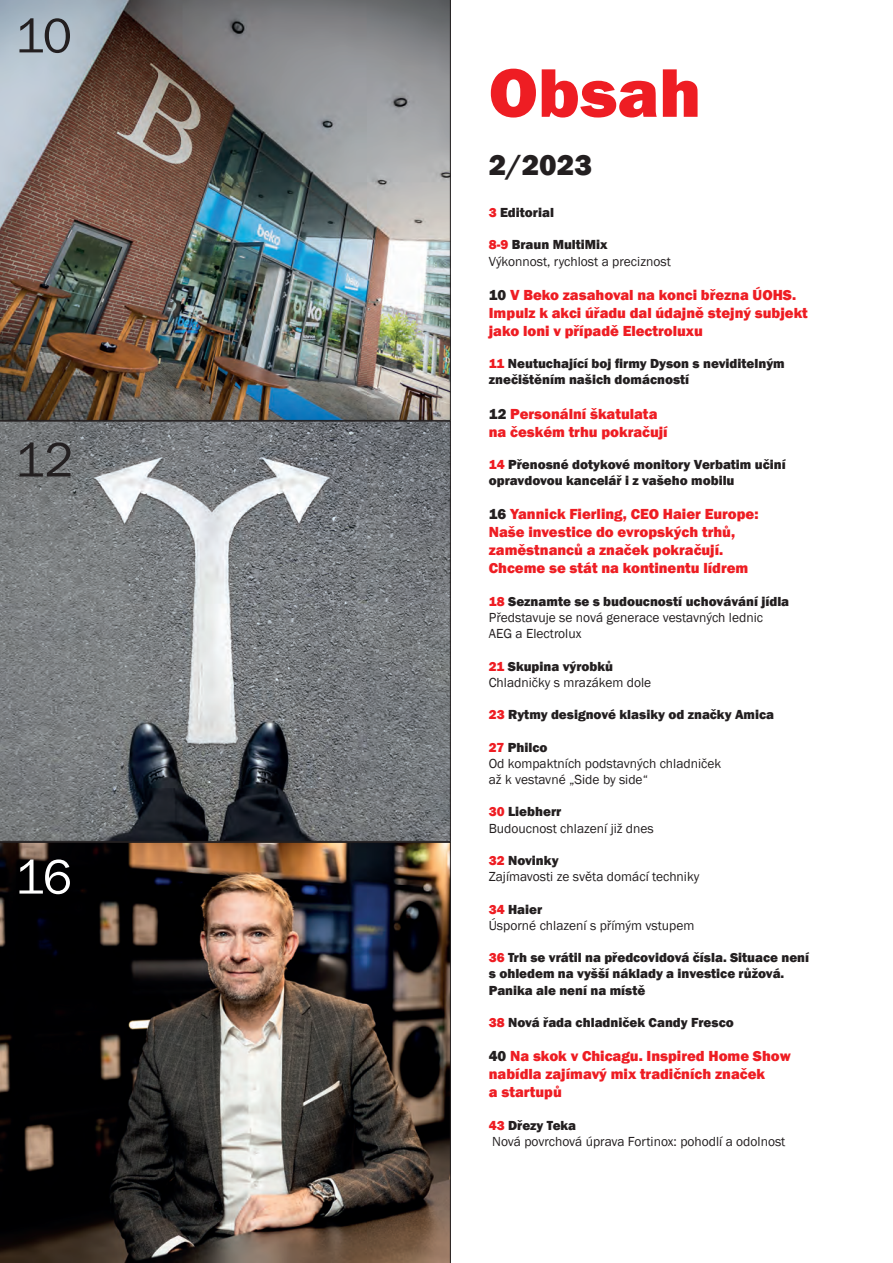
<style>
.page{position:relative;width:893px;height:1263px;background:#fff}
.page>*{position:absolute;margin:0;border:0;box-sizing:border-box;transform-origin:0 0}
.t1{font:800 71.1px "Franklin Gothic";color:#ee1d23}
.t2{font:50.1px "Franklin Gothic";color:#231f20}
.t3{font:50.1px "Franklin Gothic";color:#fff}
.t4{font:800 30px "Franklin Gothic";color:#231f20}
.t5{font:800 15px/18px "Franklin Gothic";color:#ee1d23}
.t6{font:13.5px/16.2px "Franklin Gothic";color:#231f20}
.t7{font:800 13.5px/16.2px "Franklin Gothic";color:#231f20}
.s1{color:#ee1d23}
.s2{font-weight:800;color:#ee1d23}
.s3{font-weight:800}
.s4{color:#231f20}
</style>
<div class="page">
<svg style="left:0;top:421px;width:451px;height:421px;background:#797d80"></svg>
<img style="left:0;top:0;width:451px;height:421px">
<img style="left:0;top:842px;width:451px;height:421px">
<h2 class="t2" style="left:15px;top:5px;width:59px">10</h2>
<h2 class="t2" style="left:15px;top:429px;width:60px">12</h2>
<h2 class="t3" style="left:15px;top:846px;width:59px">16</h2>
<h1 class="t1" style="left:489px;top:47px;width:214px">Obsah</h1>
<h3 class="t4" style="left:489px;top:146px;width:105px">2/2023</h3>
<p class="t7" style="left:489px;top:204px;width:67px"><span class="s1">3</span> Editorial</p>
<p class="t6" style="left:489px;top:237px;width:184px"><span class="s2">8-9</span> <span class="s3">Braun MultiMix<br></span>Výkonnost, rychlost a preciznost</p>
<p class="t5" style="left:489px;top:286px;width:321px"><span class="s4">10</span> V Beko zasahoval na konci března ÚOHS.<br>Impulz k akci úřadu dal údajně stejný subjekt jako loni v případě Electroluxu</p>
<p class="t7" style="left:489px;top:355px;width:297px"><span class="s1">11</span> Neutuchající boj firmy Dyson s neviditelným znečištěním našich domácností</p>
<p class="t5" style="left:489px;top:404px;width:180px"><span class="s4">12</span> Personální škatulata na českém trhu pokračují</p>
<p class="t7" style="left:489px;top:456px;width:298px"><span class="s1">14</span> Přenosné dotykové monitory Verbatim učiní opravdovou kancelář i z vašeho mobilu</p>
<p class="t5" style="left:489px;top:505px;width:271px"><span class="s4">16</span> Yannick Fierling, CEO Haier Europe:<br>Naše investice do evropských trhů, zaměstnanců a značek pokračují.<br>Chceme se stát na kontinentu lídrem</p>
<p class="t6" style="left:489px;top:593px;width:302px"><span class="s2">18</span> <span class="s3">Seznamte se s budoucností uchovávání jídla<br></span>Představuje se nová generace vestavných lednic<br>AEG a Electrolux</p>
<p class="t6" style="left:489px;top:658px;width:164px"><span class="s2">21</span> <span class="s3">Skupina výrobků<br></span>Chladničky s mrazákem dole</p>
<p class="t7" style="left:489px;top:706px;width:287px"><span class="s1">23</span> Rytmy designové klasiky od značky Amica</p>
<p class="t6" style="left:489px;top:739px;width:234px"><span class="s2">27</span> <span class="s3">Philco<br></span>Od kompaktních podstavných chladniček až k vestavné „Side by side“</p>
<p class="t6" style="left:489px;top:804px;width:167px"><span class="s2">30</span> <span class="s3">Liebherr<br></span>Budoucnost chlazení již dnes</p>
<p class="t6" style="left:489px;top:853px;width:212px"><span class="s2">32</span> <span class="s3">Novinky<br></span>Zajímavosti ze světa domácí techniky</p>
<p class="t6" style="left:489px;top:901px;width:207px"><span class="s2">34</span> <span class="s3">Haier<br></span>Úsporné chlazení s přímým vstupem</p>
<p class="t7" style="left:489px;top:949px;width:322px"><span class="s1">36</span> Trh se vrátil na předcovidová čísla. Situace není s ohledem na vyšší náklady a investice růžová.<br>Panika ale není na místě</p>
<p class="t7" style="left:489px;top:1014px;width:246px"><span class="s1">38</span> Nová řada chladniček Candy Fresco</p>
<p class="t5" style="left:489px;top:1047px;width:304px"><span class="s4">40</span> Na skok v Chicagu. Inspired Home Show nabídla zajímavý mix tradičních značek<br>a startupů</p>
<p class="t6" style="left:489px;top:1117px;width:298px"><span class="s2">43</span> <span class="s3">Dřezy Teka<br></span>Nová povrchová úprava Fortinox: pohodlí a odolnost</p>
</div>
